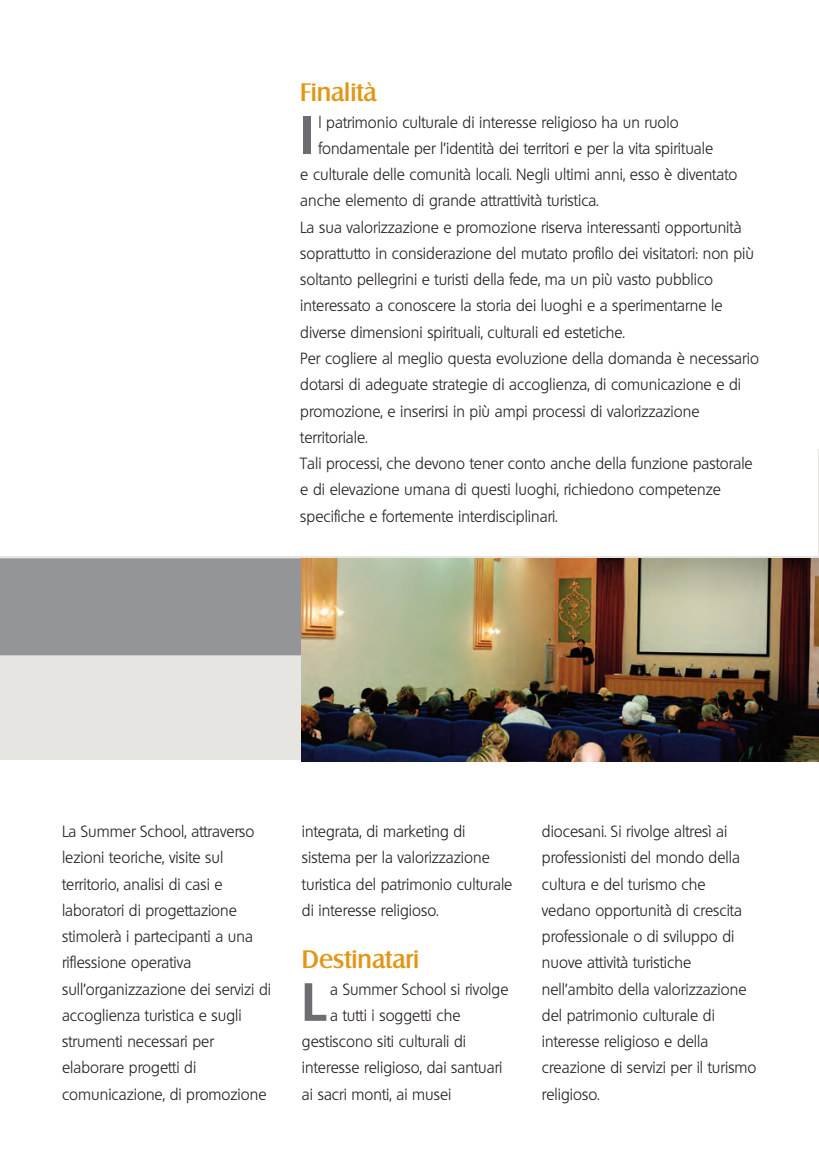
<style>
.page{position:relative;width:819px;height:1166px;background:#fff}
.page>*{position:absolute;margin:0;border:0;box-sizing:border-box;transform-origin:0 0}
.t1{font:700 52.15px "Quebec";color:#6c6d70}
.t2{font:500 24.5px "Salzburg";color:#e29616}
.t3{font:300 15.75px/26.2px "Quebec";color:#231f20}
</style>
<div class="page">
<div style="left:0;top:449px;width:819px;height:311px;background:#e7e5e2"></div>
<div style="left:0;top:558px;width:301px;height:97px;background:#939598"></div>
<div style="left:0;top:70px;width:818px;height:486px;background:#fff"></div>
<img style="left:301px;top:558px;width:518px;height:204px">
<h2 class="t2" style="left:300px;top:78px;width:78px">Finalità</h2>
<h1 class="t1" style="left:300px;top:101px;width:14px">I</h1>
<p class="t3" style="left:318px;top:109px;width:362px">l patrimonio culturale di interesse religioso ha un ruolo</p>
<p class="t3" style="left:318px;top:135px;width:396px">fondamentale per l'identità dei territori e per la vita spirituale</p>
<p class="t3" style="left:300px;top:161px;width:438px">e culturale delle comunità locali. Negli ultimi anni, esso è diventato</p>
<p class="t3" style="left:300px;top:188px;width:300px">anche elemento di grande attrattività turistica.</p>
<p class="t3" style="left:300px;top:214px;width:443px">La sua valorizzazione e promozione riserva interessanti opportunità</p>
<p class="t3" style="left:300px;top:240px;width:455px">soprattutto in considerazione del mutato profilo dei visitatori: non più</p>
<p class="t3" style="left:300px;top:266px;width:414px">soltanto pellegrini e turisti della fede, ma un più vasto pubblico</p>
<p class="t3" style="left:300px;top:293px;width:424px">interessato a conoscere la storia dei luoghi e a sperimentarne le</p>
<p class="t3" style="left:300px;top:319px;width:326px">diverse dimensioni spirituali, culturali ed estetiche.</p>
<p class="t3" style="left:300px;top:345px;width:460px">Per cogliere al meglio questa evoluzione della domanda è necessario</p>
<p class="t3" style="left:300px;top:371px;width:442px">dotarsi di adeguate strategie di accoglienza, di comunicazione e di</p>
<p class="t3" style="left:300px;top:398px;width:400px">promozione, e inserirsi in più ampi processi di valorizzazione</p>
<p class="t3" style="left:300px;top:424px;width:69px">territoriale.</p>
<p class="t3" style="left:300px;top:450px;width:454px">Tali processi, che devono tener conto anche della funzione pastorale</p>
<p class="t3" style="left:300px;top:476px;width:422px">e di elevazione umana di questi luoghi, richiedono competenze</p>
<p class="t3" style="left:300px;top:503px;width:259px">specifiche e fortemente interdisciplinari.</p>
<p class="t3" style="left:62px;top:818px;width:210px">La Summer School, attraverso lezioni teoriche, visite sul territorio, analisi di casi e laboratori di progettazione stimolerà i partecipanti a una riflessione operativa sull'organizzazione dei servizi di accoglienza turistica e sugli strumenti necessari per elaborare progetti di comunicazione, di promozione</p>
<p class="t3" style="left:302px;top:818px;width:212px">integrata, di marketing di sistema per la valorizzazione turistica del patrimonio culturale di interesse religioso.</p>
<h2 class="t2" style="left:302px;top:945px;width:119px">Destinatari</h2>
<h1 class="t1" style="left:302px;top:967px;width:25px">L</h1>
<p class="t3" style="left:330px;top:976px;width:180px">a Summer School si rivolge</p>
<p class="t3" style="left:330px;top:1002px;width:132px">a tutti i soggetti che</p>
<p class="t3" style="left:302px;top:1028px;width:166px">gestiscono siti culturali di</p>
<p class="t3" style="left:302px;top:1054px;width:202px">interesse religioso, dai santuari</p>
<p class="t3" style="left:302px;top:1081px;width:151px">ai sacri monti, ai musei</p>
<p class="t3" style="left:542px;top:818px;width:216px">diocesani. Si rivolge altresì ai professionisti del mondo della cultura e del turismo che vedano opportunità di crescita professionale o di sviluppo di nuove attività turistiche nell'ambito della valorizzazione del patrimonio culturale di interesse religioso e della creazione di servizi per il turismo religioso.</p>
</div>
